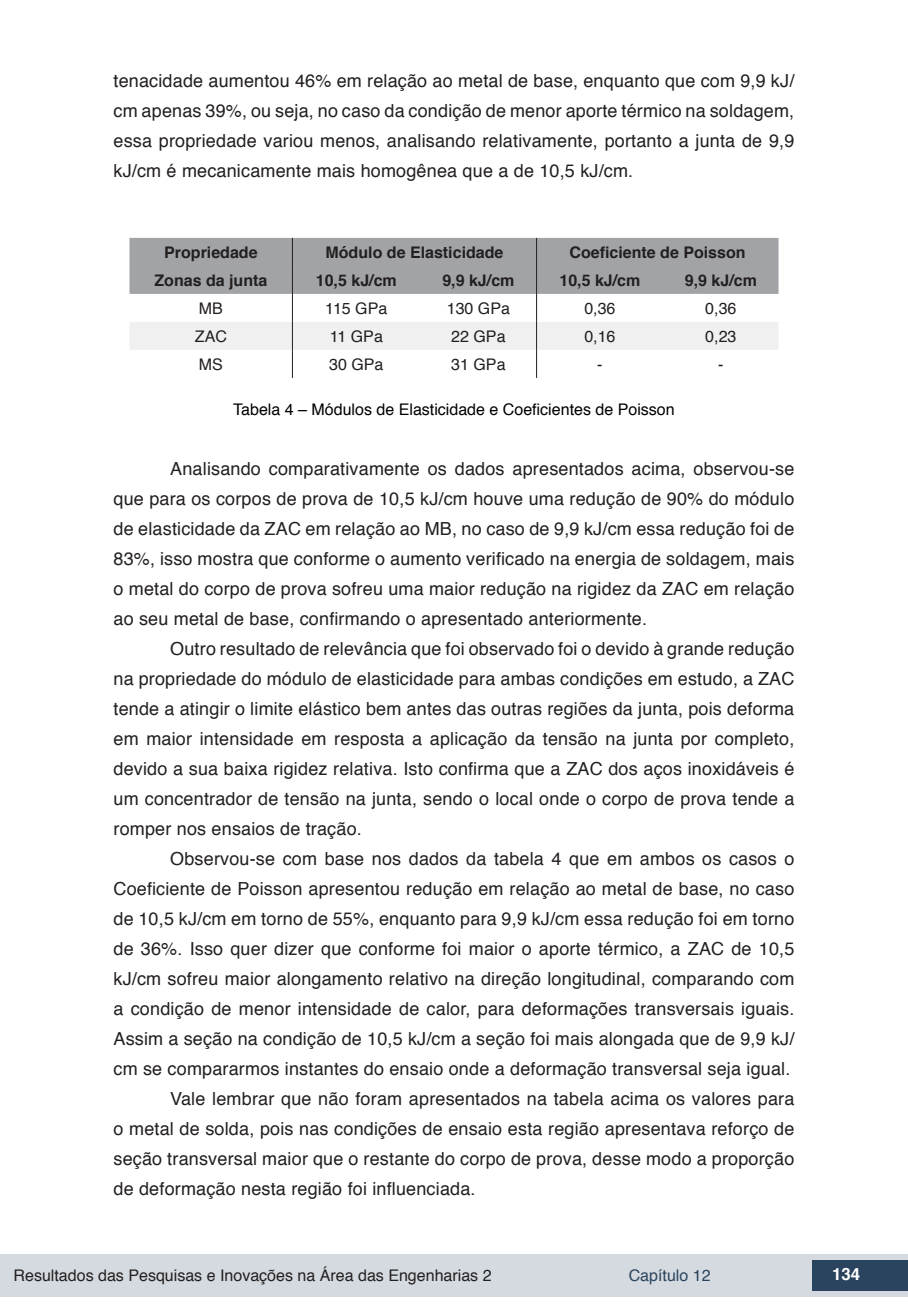
<style>
.page{position:relative;width:908px;height:1304px;background:#fff}
.page>*{position:absolute;margin:0;border:0;box-sizing:border-box;transform-origin:0 0}
.txt{font:18px/30px "Helvetica";letter-spacing:.01em;color:#231f20;text-align:justify}
.t1{font:700 16.8px "Helvetica";color:#fff}
.tab_txt_centro{font:16px "Helvetica";color:#231f20}
.tab_txt_centro-2{font:700 16px "Helvetica";color:#231f20}
.info_tab_graf_imag{font:16px "Helvetica";color:#000}
.t2{font:16px "Helvetica";color:#2a435e}
</style>
<div class="page">
<div style="left:0;top:1254px;width:906px;height:43px;background:#d4dadf"></div>
<div style="left:812px;top:1261px;width:95px;height:30px;background:#2a435e"></div>
<svg style="left:129px;top:238px;width:649px;height:140px"></svg>
<p class="txt" style="left:113px;top:66px;width:682px">tenacidade aumentou 46% em relação ao metal de base, enquanto que com 9,9 kJ/ cm apenas 39%, ou seja, no caso da condição de menor aporte térmico na soldagem, essa propriedade variou menos, analisando relativamente, portanto a junta de 9,9 kJ/cm é mecanicamente mais homogênea que a de 10,5 kJ/cm.</p>
<p class="tab_txt_centro-2" style="left:164px;top:239px;width:95px">Propriedade</p>
<p class="tab_txt_centro-2" style="left:325px;top:239px;width:179px">Módulo de Elasticidade</p>
<p class="tab_txt_centro-2" style="left:569px;top:239px;width:178px">Coeficiente de Poisson</p>
<p class="tab_txt_centro-2" style="left:154px;top:267px;width:114px">Zonas da junta</p>
<p class="tab_txt_centro-2" style="left:316px;top:267px;width:82px">10,5 kJ/cm</p>
<p class="tab_txt_centro-2" style="left:442px;top:267px;width:74px">9,9 kJ/cm</p>
<p class="tab_txt_centro-2" style="left:559px;top:267px;width:82px">10,5 kJ/cm</p>
<p class="tab_txt_centro-2" style="left:684px;top:267px;width:74px">9,9 kJ/cm</p>
<p class="tab_txt_centro" style="left:199px;top:296px;width:25px">MB</p>
<p class="tab_txt_centro" style="left:325px;top:296px;width:63px">115 GPa</p>
<p class="tab_txt_centro" style="left:446px;top:296px;width:65px">130 GPa</p>
<p class="tab_txt_centro" style="left:584px;top:296px;width:33px">0,36</p>
<p class="tab_txt_centro" style="left:705px;top:296px;width:33px">0,36</p>
<p class="tab_txt_centro" style="left:195px;top:324px;width:33px">ZAC</p>
<p class="tab_txt_centro" style="left:329px;top:324px;width:55px">11 GPa</p>
<p class="tab_txt_centro" style="left:451px;top:324px;width:56px">22 GPa</p>
<p class="tab_txt_centro" style="left:584px;top:324px;width:33px">0,16</p>
<p class="tab_txt_centro" style="left:705px;top:324px;width:33px">0,23</p>
<p class="tab_txt_centro" style="left:199px;top:352px;width:25px">MS</p>
<p class="tab_txt_centro" style="left:329px;top:352px;width:56px">30 GPa</p>
<p class="tab_txt_centro" style="left:451px;top:352px;width:56px">31 GPa</p>
<p class="tab_txt_centro" style="left:597px;top:352px;width:7px">-</p>
<p class="tab_txt_centro" style="left:718px;top:352px;width:7px">-</p>
<p class="info_tab_graf_imag" style="left:233px;top:397px;width:443px">Tabela 4 – Módulos de Elasticidade e Coeficientes de Poisson</p>
<p class="txt" style="left:113px;top:454px;width:682px;text-indent:57px">Analisando comparativamente os dados apresentados acima, observou-se que para os corpos de prova de 10,5 kJ/cm houve uma redução de 90% do módulo de elasticidade da ZAC em relação ao MB, no caso de 9,9 kJ/cm essa redução foi de 83%, isso mostra que conforme o aumento verificado na energia de soldagem, mais o metal do corpo de prova sofreu uma maior redução na rigidez da ZAC em relação ao seu metal de base, confirmando o apresentado anteriormente.</p>
<p class="txt" style="left:113px;top:634px;width:682px;text-indent:57px">Outro resultado de relevância que foi observado foi o devido à grande redução na propriedade do módulo de elasticidade para ambas condições em estudo, a ZAC tende a atingir o limite elástico bem antes das outras regiões da junta, pois deforma em maior intensidade em resposta a aplicação da tensão na junta por completo, devido a sua baixa rigidez relativa. Isto confirma que a ZAC dos aços inoxidáveis é um concentrador de tensão na junta, sendo o local onde o corpo de prova tende a romper nos ensaios de tração.</p>
<p class="txt" style="left:113px;top:844px;width:682px;text-indent:57px">Observou-se com base nos dados da tabela 4 que em ambos os casos o Coeficiente de Poisson apresentou redução em relação ao metal de base, no caso de 10,5 kJ/cm em torno de 55%, enquanto para 9,9 kJ/cm essa redução foi em torno de 36%. Isso quer dizer que conforme foi maior o aporte térmico, a ZAC de 10,5 kJ/cm sofreu maior alongamento relativo na direção longitudinal, comparando com a condição de menor intensidade de calor, para deformações transversais iguais.<br>Assim a seção na condição de 10,5 kJ/cm a seção foi mais alongada que de 9,9 kJ/ cm se compararmos instantes do ensaio onde a deformação transversal seja igual.</p>
<p class="txt" style="left:113px;top:1084px;width:682px;text-indent:57px">Vale lembrar que não foram apresentados na tabela acima os valores para o metal de solda, pois nas condições de ensaio esta região apresentava reforço de seção transversal maior que o restante do corpo de prova, desse modo a proporção de deformação nesta região foi influenciada.</p>
<p class="tab_txt_centro" style="left:14px;top:1263px;width:479px">Resultados das Pesquisas e Inovações na Área das Engenharias 2</p>
<p class="t2" style="left:628px;top:1263px;width:83px">Capítulo 12</p>
<p class="t1" style="left:831px;top:1261px;width:30px">134</p>
</div>
